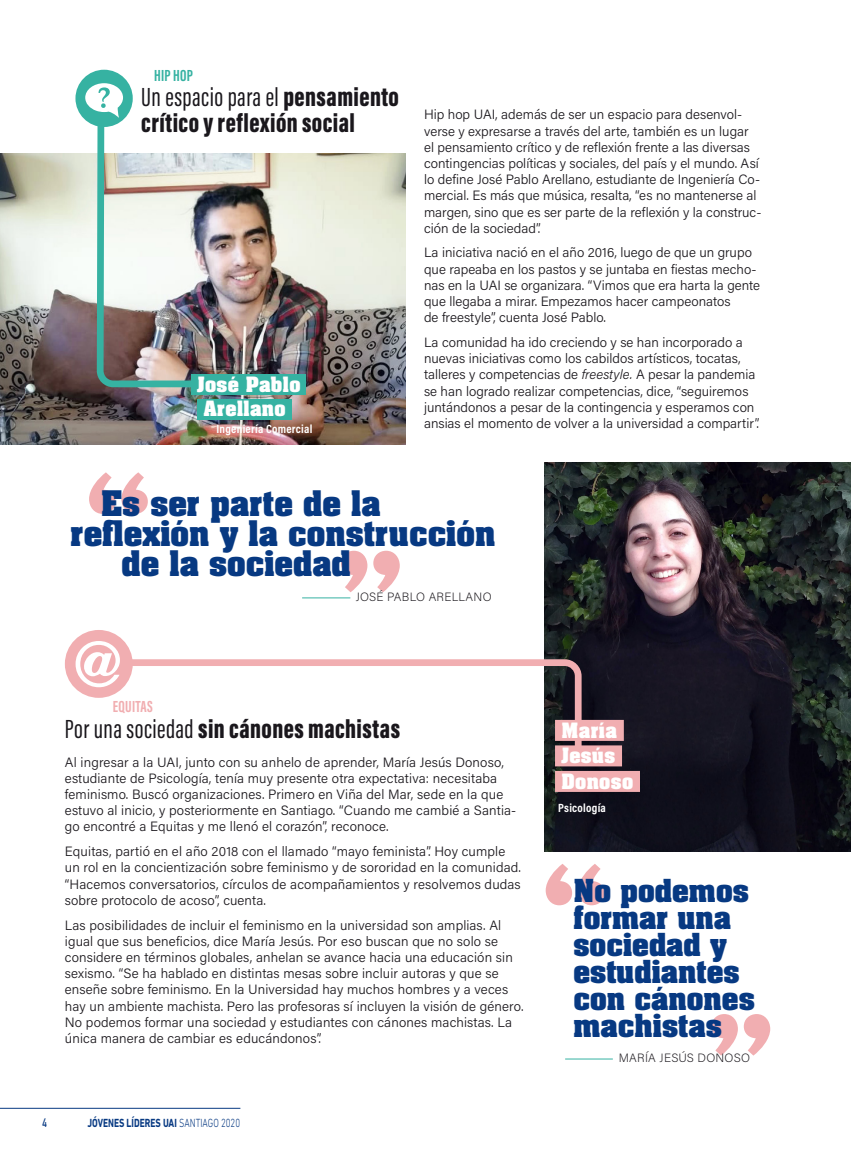
<style>
.page{position:relative;width:851px;height:1170px;background:#fff}
.page>*{position:absolute;margin:0;border:0;box-sizing:border-box;transform-origin:0 0}
.t1{font:700 125.85px "Aachen Std";color:#f1aeb1}
.t2{font:700 30px "Aachen Std";color:#073982}
.título{font:27px/25.5px "Acumin Variable Concept";letter-spacing:-.11em;color:#1a171c}
.destacadoOKOK{font:700 27px/27px "Aachen Std";color:#073982}
.nombre{font:700 18px/24.5px "Aachen Std";letter-spacing:.02em;color:#fff;text-align:center}
.epigrafe{font:16.5px "Acumin Variable Concept";letter-spacing:-.24em;color:#f1aeb1}
.t3{font:16.5px "Acumin Variable Concept";letter-spacing:-.3em;color:#36b2a2}
._1__TEXTO_MASA_OK{font:300 13.5px/16.2px "Acumin Pro";letter-spacing:.005em;color:#1a171c}
.t4{font:200 12px "Acumin Pro";letter-spacing:.02em;color:#1a171c}
.t5{font:700 12px "DIN Next LT Pro";color:#073982;scale:.75 1}
.CARRERA{font:700 12px "Acumin Pro Cond";letter-spacing:.02em;color:#fff}
.t6{font:700 12px "DIN Alternate";color:#073982;scale:.75 1}
.s1{font-style:italic}
.s2{font-weight:300}
</style>
<div class="page">
<hr style="left:0;top:1107px;width:240px;height:1px;background:#073982">
<img style="left:0;top:153px;width:405px;height:291px">
<div style="left:75px;top:70px;width:58px;height:57px;background:#36b2a2;border-radius:50%"></div>
<img style="left:85px;top:83px;width:113px;height:304px">
<div style="left:191px;top:374px;width:114px;height:20px;background:#36b2a2"></div>
<div style="left:197px;top:399px;width:94px;height:20px;background:#36b2a2"></div>
<hr style="left:302px;top:597px;width:48px;height:1px;background:#36b2a2">
<img style="left:544px;top:462px;width:306px;height:389px">
<svg style="left:87px;top:659px;width:494px;height:102px"></svg>
<div style="left:555px;top:719px;width:68px;height:21px;background:#f1aeb1"></div>
<div style="left:555px;top:745px;width:67px;height:21px;background:#f1aeb1"></div>
<div style="left:555px;top:770px;width:85px;height:21px;background:#f1aeb1"></div>
<div style="left:65px;top:630px;width:68px;height:67px;background:#f1aeb1;border-radius:50%"></div>
<svg style="left:76px;top:641px;width:44px;height:46px"></svg>
<hr style="left:565px;top:1058px;width:47px;height:1px;background:#36b2a2">
<p class="t3" style="left:154px;top:64px;width:44px">HIPHOP</p>
<p class="título" style="left:141px;top:83px;width:263px">Un espaciopara el pensamiento crítico y reflexión social</p>
<p class="nombre" style="left:197px;top:372px;width:105px">José Pablo<br>Arellano</p>
<p class="CARRERA" style="left:216px;top:420px;width:97px">Ingeniería Comercial</p>
<p class="_1__TEXTO_MASA_OK" style="left:424px;top:106px;width:339px">Hip hop UAI, además de ser un espacio para desenvol&shy;verse y expresarse a través del arte, también es un lugar el pensamiento crítico y de reflexión frente a las diversas contingencias políticas y sociales, del país y el mundo. Así lo define José Pablo Arellano, estudiante de Ingeniería Co&shy;mercial. Es más que música, resalta, “es no mantenerse al margen, sino que es ser parte de la reflexión y la construc&shy;ción de la sociedad”.</p>
<p class="_1__TEXTO_MASA_OK" style="left:424px;top:244px;width:337px">La iniciativa nació en el año 2016, luego de que un grupo que rapeaba en los pastos y se juntaba en fiestas mecho&shy;nas en la UAI se organizara. “Vimos que era harta la gente que llegaba a mirar. Empezamos hacer campeonatos<br>de freestyle”, cuenta José Pablo.</p>
<p class="_1__TEXTO_MASA_OK" style="left:424px;top:334px;width:337px">La comunidad ha ido creciendo y se han incorporado a nuevas iniciativas como los cabildos artísticos, tocatas, talleres y competencias de <span class="s1">freestyle.</span> A pesar la pandemia se han logrado realizar competencias, dice, “seguiremos juntándonos a pesar de la contingencia y esperamos con ansias el momento de volver a la universidad a compartir”.</p>
<p class="t1" style="left:80px;top:438px;width:77px">“</p>
<p class="t2" style="left:101px;top:481px;width:281px">Es ser parte de la</p>
<p class="t2" style="left:70px;top:511px;width:426px">reflexión y la construcción</p>
<p class="t2" style="left:121px;top:541px;width:231px">de la sociedad</p>
<p class="t1" style="left:408px;top:626px;width:77px;rotate:-180deg">“</p>
<p class="t4" style="left:355px;top:588px;width:137px">JOSÉ PABLO ARELLANO</p>
<p class="epigrafe" style="left:113px;top:695px;width:46px">EQUITAS</p>
<p class="título" style="left:65px;top:714px;width:339px">Por una sociedadsin cánones machistas</p>
<p class="_1__TEXTO_MASA_OK" style="left:65px;top:753px;width:452px">Al ingresar a la UAI, junto con su anhelo de aprender, María Jesús Donoso, estudiante de Psicología, tenía muy presente otra expectativa: necesitaba feminismo. Buscó organizaciones. Primero en Viña del Mar, sede en la que estuvo al inicio, y posteriormente en Santiago. “Cuando me cambié a Santia&shy;go encontré a Equitas y me llenó el corazón”, reconoce.</p>
<p class="_1__TEXTO_MASA_OK" style="left:65px;top:842px;width:457px">Equitas, partió en el año 2018 con el llamado “mayo feminista”. Hoy cumple un rol en la concientización sobre feminismo y de sororidad en la comunidad. “Hacemos conversatorios, círculos de acompañamientos y resolvemos dudas sobre protocolo de acoso”, cuenta.</p>
<p class="_1__TEXTO_MASA_OK" style="left:65px;top:916px;width:460px">Las posibilidades de incluir el feminismo en la universidad son amplias. Al igual que sus beneficios, dice María Jesús. Por eso buscan que no solo se considere en términos globales, anhelan se avance hacia una educación sin sexismo. “Se ha hablado en distintas mesas sobre incluir autoras y que se enseñe sobre feminismo. En la Universidad hay muchos hombres y a veces hay un ambiente machista. Pero las profesoras sí incluyen la visión de género.<br>No podemos formar una sociedad y estudiantes con cánones machistas. La única manera de cambiar es educándonos”.</p>
<p class="t6" style="left:43px;top:1113px;width:7px">4</p>
<p class="t5" style="left:87px;top:1115px;width:205px">JÓVENES LÍDERES UAI <span class="s2">SANTIAGO 2020</span></p>
<p class="nombre" style="left:561px;top:718px;width:57px">María</p>
<p class="nombre" style="left:561px;top:743px;width:55px">Jesús</p>
<p class="nombre" style="left:561px;top:769px;width:73px">Donoso</p>
<p class="CARRERA" style="left:558px;top:799px;width:49px">Psicología</p>
<p class="t1" style="left:537px;top:829px;width:77px">“</p>
<p class="destacadoOKOK" style="left:573px;top:877px;width:183px">No podemos formar una sociedad y estudiantes con cánones machistas</p>
<p class="t1" style="left:778px;top:1089px;width:77px;rotate:-180deg">“</p>
<p class="t4" style="left:618px;top:1049px;width:133px">MARÍA JESÚS DONOSO</p>
</div>
